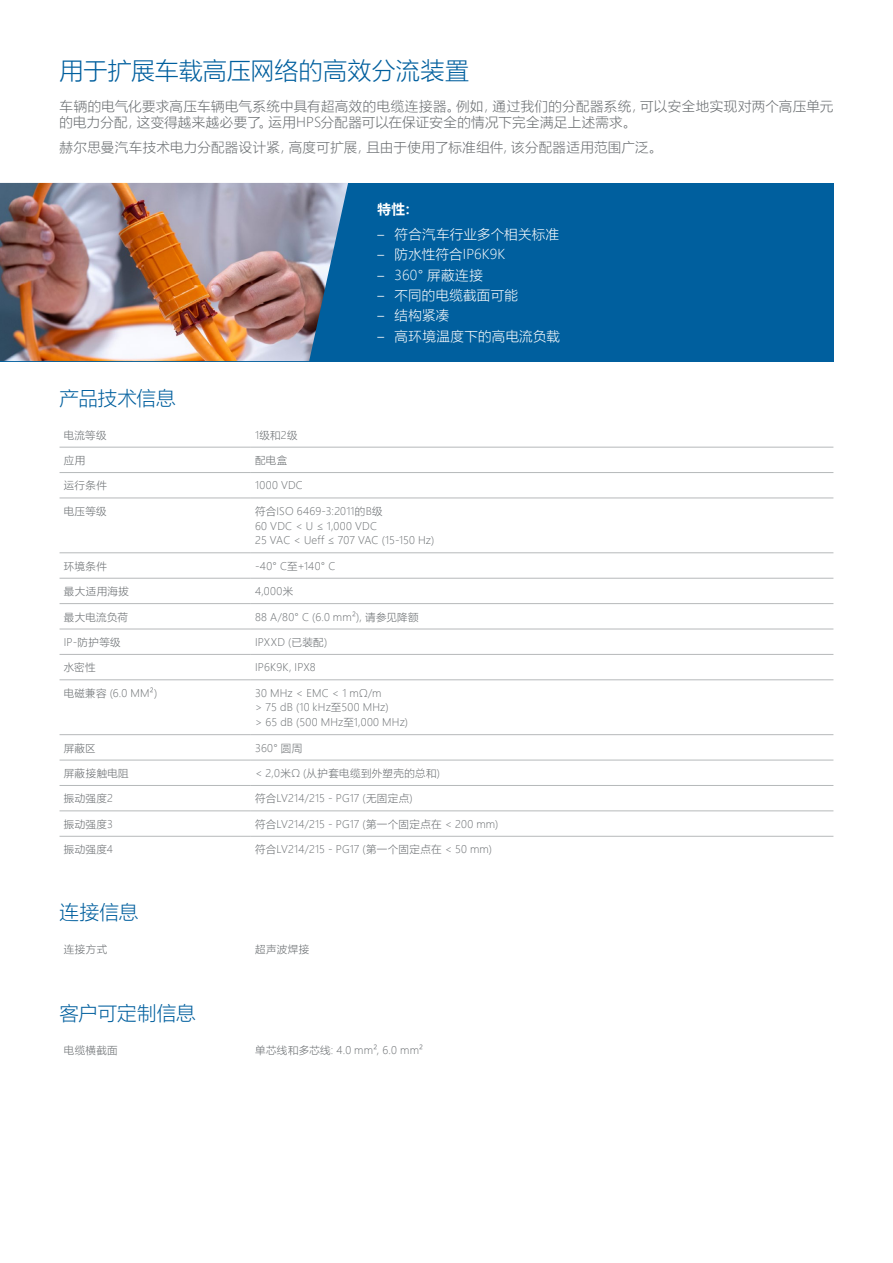
<style>
.page{position:relative;width:893px;height:1263px;background:#fff}
.page>*{position:absolute;margin:0;border:0;box-sizing:border-box;transform-origin:0 0}
.t1{font:300 24px "Microsoft Ya Hei";letter-spacing:.005em;color:#005f9e}
.t2{font:300 19.5px "Microsoft Ya Hei";color:#005f9e}
.t3{font:300 13.5px/16.2px "Microsoft Ya Hei";letter-spacing:.025em;color:#686c6f}
.t4{font:300 13.5px "Microsoft Ya Hei";letter-spacing:.02em;color:#fff}
.t5{font:700 13.5px "Microsoft Ya Hei";color:#fff}
.t6{font:300 10.5px/14.7px "Microsoft Ya Hei";letter-spacing:.025em;color:#686c6f}
.s1{font-family:"Helvetica Neue LTW1 G"}
</style>
<div class="page">
<div style="left:0;top:183px;width:833px;height:178px;background:#005f9e"></div>
<hr style="left:60px;top:447px;width:191px;height:1px;background:#b6b9ba">
<hr style="left:251px;top:447px;width:582px;height:1px;background:#b6b9ba">
<hr style="left:60px;top:472px;width:191px;height:1px;background:#b6b9ba">
<hr style="left:251px;top:472px;width:582px;height:1px;background:#b6b9ba">
<hr style="left:60px;top:498px;width:191px;height:1px;background:#b6b9ba">
<hr style="left:251px;top:498px;width:582px;height:1px;background:#b6b9ba">
<hr style="left:60px;top:552px;width:191px;height:1px;background:#b6b9ba">
<hr style="left:251px;top:552px;width:582px;height:1px;background:#b6b9ba">
<hr style="left:60px;top:578px;width:191px;height:1px;background:#b6b9ba">
<hr style="left:251px;top:578px;width:582px;height:1px;background:#b6b9ba">
<hr style="left:60px;top:603px;width:191px;height:1px;background:#b6b9ba">
<hr style="left:251px;top:603px;width:582px;height:1px;background:#b6b9ba">
<hr style="left:60px;top:629px;width:191px;height:1px;background:#b6b9ba">
<hr style="left:251px;top:629px;width:582px;height:1px;background:#b6b9ba">
<hr style="left:60px;top:654px;width:191px;height:1px;background:#b6b9ba">
<hr style="left:251px;top:654px;width:582px;height:1px;background:#b6b9ba">
<hr style="left:60px;top:679px;width:191px;height:1px;background:#b6b9ba">
<hr style="left:251px;top:679px;width:582px;height:1px;background:#b6b9ba">
<hr style="left:60px;top:734px;width:191px;height:1px;background:#b6b9ba">
<hr style="left:251px;top:734px;width:582px;height:1px;background:#b6b9ba">
<hr style="left:60px;top:760px;width:191px;height:1px;background:#b6b9ba">
<hr style="left:251px;top:760px;width:582px;height:1px;background:#b6b9ba">
<hr style="left:60px;top:785px;width:191px;height:1px;background:#b6b9ba">
<hr style="left:251px;top:785px;width:582px;height:1px;background:#b6b9ba">
<hr style="left:60px;top:810px;width:191px;height:1px;background:#b6b9ba">
<hr style="left:251px;top:810px;width:582px;height:1px;background:#b6b9ba">
<hr style="left:60px;top:836px;width:191px;height:1px;background:#b6b9ba">
<hr style="left:251px;top:836px;width:582px;height:1px;background:#b6b9ba">
<img style="left:0;top:183px;width:348px;height:178px">
<h1 class="t1" style="left:60px;top:54px;width:411px">用于扩展车载高压网络的高效分流装置</h1>
<p class="t3" style="left:60px;top:98px;width:775px">车辆的电气化要求高压车辆电气系统中具有超高效的电缆连接器。例如，通过我们的分配器系统，可以安全地实现对两个高压单元的电力分配，这变得越来越必要了。运用HPS分配器可以在保证安全的情况下完全满足上述需求。</p>
<p class="t3" style="left:60px;top:138px;width:604px">赫尔思曼汽车技术电力分配器设计紧，高度可扩展，且由于使用了标准组件，该分配器适用范围广泛。</p>
<h2 class="t2" style="left:60px;top:385px;width:117px">产品技术信息</h2>
<p class="t5" style="left:378px;top:200px;width:42px">特性：</p>
<p class="t4" style="left:378px;top:225px;width:183px"><span class="s1">–</span> 符合汽车行业多个相关标准</p>
<p class="t4" style="left:378px;top:245px;width:129px"><span class="s1">–</span> 防水性符合IP6K9K</p>
<p class="t4" style="left:378px;top:266px;width:107px"><span class="s1">–</span> 360° 屏蔽连接</p>
<p class="t4" style="left:378px;top:286px;width:142px"><span class="s1">–</span> 不同的电缆截面可能</p>
<p class="t4" style="left:378px;top:307px;width:73px"><span class="s1">–</span> 结构紧凑</p>
<p class="t4" style="left:378px;top:327px;width:184px"><span class="s1">–</span> 高环境温度下的高电流负载</p>
<p class="t6" style="left:64px;top:427px;width:44px">电流等级</p>
<p class="t6" style="left:255px;top:427px;width:44px">1级和2级</p>
<p class="t6" style="left:64px;top:453px;width:23px">应用</p>
<p class="t6" style="left:255px;top:453px;width:34px">配电盒</p>
<p class="t6" style="left:64px;top:478px;width:45px">运行条件</p>
<p class="t6" style="left:255px;top:478px;width:49px">1000 VDC</p>
<p class="t6" style="left:64px;top:503px;width:44px">电压等级</p>
<p class="t6" style="left:255px;top:503px;width:181px">符合ISO 6469-3:2011的B级<br>60 VDC &lt; U ≤ 1,000 VDC<br>25 VAC &lt; Ueff ≤ 707 VAC (15-150 Hz)</p>
<p class="t6" style="left:64px;top:558px;width:45px">环境条件</p>
<p class="t6" style="left:255px;top:558px;width:82px">-40° C至+140° C</p>
<p class="t6" style="left:64px;top:584px;width:67px">最大适用海拔</p>
<p class="t6" style="left:255px;top:584px;width:40px">4,000米</p>
<p class="t6" style="left:64px;top:609px;width:66px">最大电流负荷</p>
<p class="t6" style="left:255px;top:609px;width:165px">88 A/80° C (6.0 mm²), 请参见降额</p>
<p class="t6" style="left:64px;top:634px;width:58px">IP-防护等级</p>
<p class="t6" style="left:255px;top:634px;width:74px">IPXXD (已装配)</p>
<p class="t6" style="left:64px;top:660px;width:34px">水密性</p>
<p class="t6" style="left:255px;top:660px;width:62px">IP6K9K, IPX8</p>
<p class="t6" style="left:64px;top:685px;width:95px">电磁兼容 (6.0 MM²)</p>
<p class="t6" style="left:255px;top:685px;width:154px">30 MHz &lt; EMC &lt; 1 mΩ/m<br>&gt; 75 dB (10 kHz至500 MHz)<br>&gt; 65 dB (500 MHz至1,000 MHz)</p>
<p class="t6" style="left:64px;top:740px;width:34px">屏蔽区</p>
<p class="t6" style="left:255px;top:740px;width:49px">360° 圆周</p>
<p class="t6" style="left:64px;top:766px;width:66px">屏蔽接触电阻</p>
<p class="t6" style="left:255px;top:766px;width:186px">&lt; 2,0米Ω (从护套电缆到外塑壳的总和)</p>
<p class="t6" style="left:64px;top:791px;width:51px">振动强度2</p>
<p class="t6" style="left:255px;top:791px;width:159px">符合LV214/215 - PG17 (无固定点)</p>
<p class="t6" style="left:64px;top:816px;width:51px">振动强度3</p>
<p class="t6" style="left:255px;top:816px;width:245px">符合LV214/215 - PG17 (第一个固定点在 &lt; 200 mm)</p>
<p class="t6" style="left:64px;top:842px;width:51px">振动强度4</p>
<p class="t6" style="left:255px;top:842px;width:238px">符合LV214/215 - PG17 (第一个固定点在 &lt; 50 mm)</p>
<h2 class="t2" style="left:60px;top:899px;width:80px">连接信息</h2>
<p class="t6" style="left:64px;top:941px;width:45px">连接方式</p>
<p class="t6" style="left:255px;top:941px;width:56px">超声波焊接</p>
<h2 class="t2" style="left:60px;top:999px;width:138px">客户可定制信息</h2>
<p class="t6" style="left:64px;top:1042px;width:55px">电缆横截面</p>
<p class="t6" style="left:255px;top:1042px;width:169px">单芯线和多芯线: 4.0 mm², 6.0 mm²</p>
</div>
